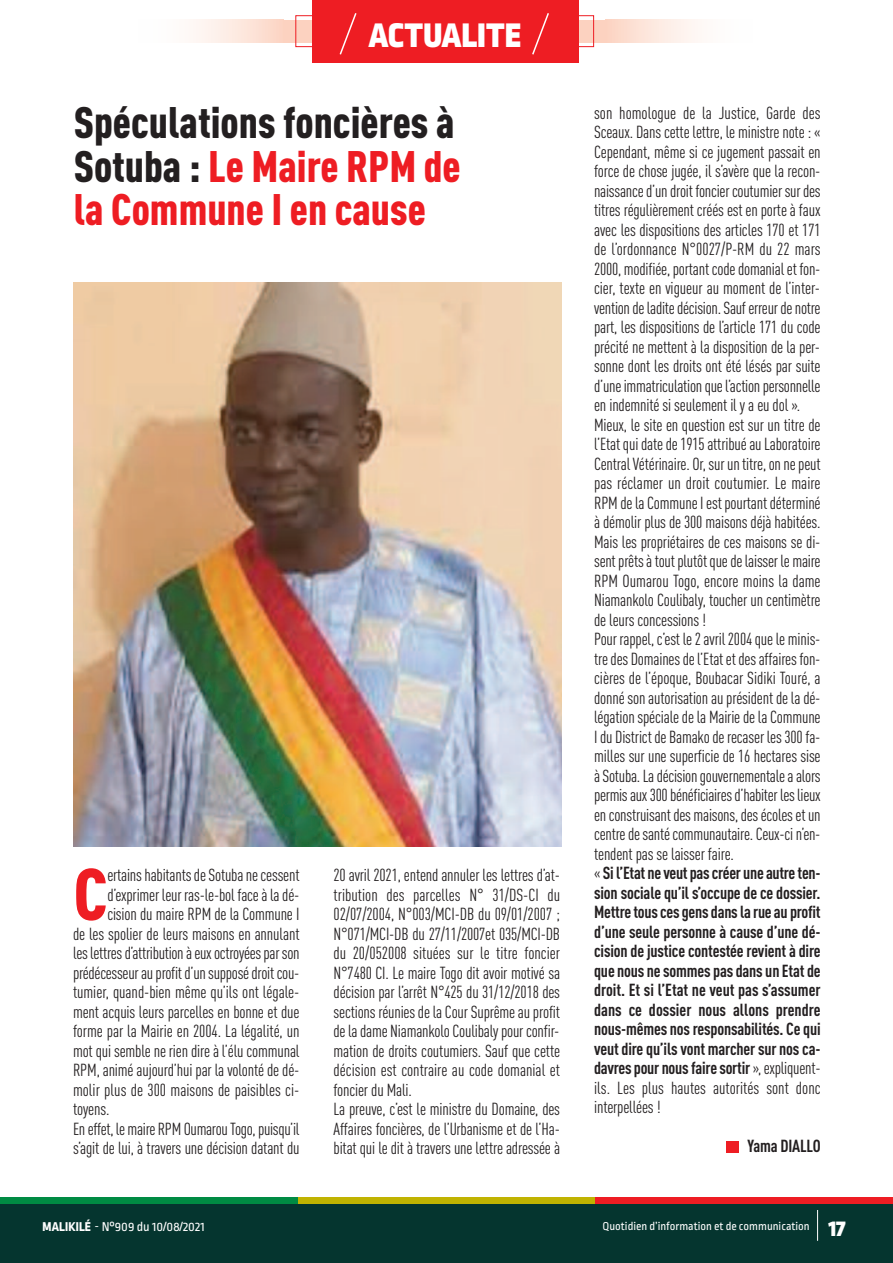
<style>
.page{position:relative;width:893px;height:1263px;background:#fff}
.page>*{position:absolute;margin:0;border:0;box-sizing:border-box;transform-origin:0 0}
.t1{font:900 condensed 72px "DIN Pro";color:#ee1d23}
.t2{font:900 condensed 43.5px/43.5px "DIN Pro";color:#231f20}
.t3{font:900 36px "Ropa Sans Pro";letter-spacing:.01em;color:#fff}
.t4{font:condensed 17.25px/19.5px "DIN Pro";letter-spacing:-.01em;color:#231f20}
.t5{font:700 condensed 17.25px "DIN Pro";letter-spacing:-.01em;color:#231f20}
.t6{font:13.5px "Ropa Sans Pro";color:#fff}
.t7{font:12px "Ropa Sans Pro";color:#fff}
.s1{color:#ee1d23}
.s2{font-weight:700}
.s3{font-weight:800}
.s4{font-weight:900;font-size:24px}
</style>
<div class="page">
<div style="left:0;top:1203px;width:893px;height:60px;background:#05352f"></div>
<div style="left:0;top:1197px;width:298px;height:6px;background:#008b43"></div>
<div style="left:298px;top:1197px;width:297px;height:6px;background:#c0b301"></div>
<div style="left:595px;top:1197px;width:298px;height:6px;background:#ee1d23"></div>
<hr style="left:817px;top:1210px;width:1px;height:31px;background:#fff">
<div style="left:727px;top:1141px;width:12px;height:11px;background:#ee1d23"></div>
<img style="left:74px;top:283px;width:488px;height:563px">
<div style="left:284px;top:20px;width:323px;height:23px;background:#fcd2c0"></div>
<div style="left:295px;top:15px;width:299px;height:32px;border:1px solid #ee1d23"></div>
<div style="left:312px;top:0;width:266px;height:63px;background:#ee1d23"></div>
<svg style="left:339px;top:13px;width:18px;height:42px"></svg>
<svg style="left:532px;top:13px;width:17px;height:42px"></svg>
<div style="left:137px;top:20px;width:147px;height:23px;background:linear-gradient(to right,#fff,#fcdacb)"></div>
<div style="left:606px;top:20px;width:147px;height:23px;background:linear-gradient(to right,#fcd9c9,#fff)"></div>
<h3 class="t3" style="left:369px;top:23px;width:154px">ACTUALITE</h3>
<h2 class="t2" style="left:74px;top:105px;width:388px">Spéculations foncières à<br>Sotuba : <span class="s1">Le Maire RPM de la Commune I en cause</span></h2>
<h1 class="t1" style="left:74px;top:869px;width:36px">C</h1>
<p class="t4" style="left:107px;top:867px;width:194px">ertainshabitantsdeSotubanecessent</p>
<p class="t4" style="left:107px;top:886px;width:194px">d’exprimer leur ras-le-bol face à la dé-</p>
<p class="t4" style="left:107px;top:906px;width:194px">cision du maire RPM de la Commune I</p>
<p class="t4" style="left:73px;top:925px;width:228px">de les spolier de leurs maisons en annulant</p>
<p class="t4" style="left:73px;top:945px;width:228px">leslettresd’attributionàeuxoctroyéesparson</p>
<p class="t4" style="left:73px;top:964px;width:228px">prédécesseurauprofitd’unsupposédroitcou-</p>
<p class="t4" style="left:73px;top:984px;width:228px">tumier, quand-bien même qu’ils ont légale-</p>
<p class="t4" style="left:73px;top:1003px;width:228px">ment acquis leurs parcelles en bonne et due</p>
<p class="t4" style="left:73px;top:1023px;width:228px">forme par la Mairie en 2004. La légalité, un</p>
<p class="t4" style="left:73px;top:1042px;width:228px">mot qui semble ne rien dire à l’élu communal</p>
<p class="t4" style="left:73px;top:1062px;width:228px">RPM, animé aujourd’hui par la volonté de dé-</p>
<p class="t4" style="left:73px;top:1081px;width:228px">molir plus de 300 maisons de paisibles ci-</p>
<p class="t4" style="left:73px;top:1101px;width:38px">toyens.</p>
<p class="t4" style="left:73px;top:1120px;width:228px">Eneffet, lemaire RPMOumarouTogo,puisqu’il</p>
<p class="t4" style="left:73px;top:1140px;width:228px">s’agit de lui, à travers une décision datant du</p>
<p class="t4" style="left:334px;top:867px;width:228px">20 avril 2021, entend annuler les lettres d’at&shy;tribution des parcelles N° 31/DS-CI du 02/07/2004, N°003/MCI-DB du 09/01/2007 ; N°071/MCI-DB du 27/11/2007et 035/MCI-DB du 20/052008 situées sur le titre foncier N°7480 CI. Le maire Togo dit avoir motivé sa décision par l’arrêt N°425 du 31/12/2018 des sections réunies de la Cour Suprême au profit deladame NiamankoloCoulibalypourconfir&shy;mation de droits coutumiers. Sauf que cette décision est contraire au code domanial et foncier du Mali.<br>La preuve, c’est le ministre du Domaine, des Affaires foncières, de l’Urbanisme et de l’Ha&shy;bitat qui le dit à travers une lettre adressée à</p>
<p class="t4" style="left:594px;top:104px;width:228px">son homologue de la Justice, Garde des Sceaux. Dans cette lettre, le ministre note : « Cependant, même si ce jugement passait en force de chose jugée, il s’avère que la recon&shy;naissanced’undroit fonciercoutumiersurdes titres régulièrement créés est en porte à faux avec les dispositions des articles 170 et 171 de l’ordonnance N°0027/P-RM du 22 mars 2000, modifiée,portantcodedomanialet fon&shy;cier, texte en vigueur au moment de l’inter&shy;ventiondeladitedécision.Sauferreurdenotre part, les dispositions de l’article 171 du code précité ne mettent à la disposition de la per&shy;sonne dont les droits ont été lésés par suite d’uneimmatriculationquel’actionpersonnelle en indemnité si seulement il y a eu dol ».<br>Mieux, le site en question est sur un titre de l’Etat qui date de 1915 attribué au Laboratoire CentralVétérinaire. Or,suruntitre,onnepeut pas réclamer un droit coutumier. Le maire RPM de la Commune I est pourtant déterminé à démolir plus de 300 maisons déjà habitées.<br>Mais les propriétaires de ces maisons se di&shy;sentprêtsàtoutplutôtquedelaisser lemaire RPM Oumarou Togo, encore moins la dame Niamankolo Coulibaly, toucher un centimètre de leurs concessions !<br>Pour rappel, c’est le 2 avril 2004 que le minis&shy;tredes Domainesdel’Etatetdesaffairesfon&shy;cières de l’époque, Boubacar Sidiki Touré, a donné son autorisation au président de la dé&shy;légation spéciale de la Mairie de la Commune I du District de Bamako de recaser les 300 fa&shy;milles sur une superficie de 16 hectares sise àSotuba.Ladécisiongouvernementaleaalors permisaux300bénéficiairesd’habiter leslieux enconstruisantdesmaisons,desécolesetun centredesantécommunautaire.Ceux-cin’en&shy;tendent pas se laisser faire.<br>« <span class="s2">Si l’Etat neveut pascréer uneautreten&shy;sion sociale qu’il s’occupe de ce dossier.<br>Mettretousces gens danslarueau profit d’une seule personne à cause d’une dé&shy;cision de justice contestée revient à dire que nous nesommes pas dans un Etat de droit. Et si l’Etat ne veut pas s’assumer dans ce dossier nous allons prendre nous-mêmes nos responsabilités. Ce qui veut dire qu’ils vont marcher sur nos ca&shy;davres pour nousfairesortir</span>»,expliquent&shy;ils. Les plus hautes autorités sont donc interpellées !</p>
<p class="t5" style="left:748px;top:1140px;width:75px">Yama DIALLO</p>
<p class="t6" style="left:43px;top:1222px;width:164px"><span class="s3">MALIKILé</span> - N°909 du 10/08/2021</p>
<p class="t7" style="left:603px;top:1222px;width:244px">Quotidien d’information et de communication <span class="s4">17</span></p>
</div>
